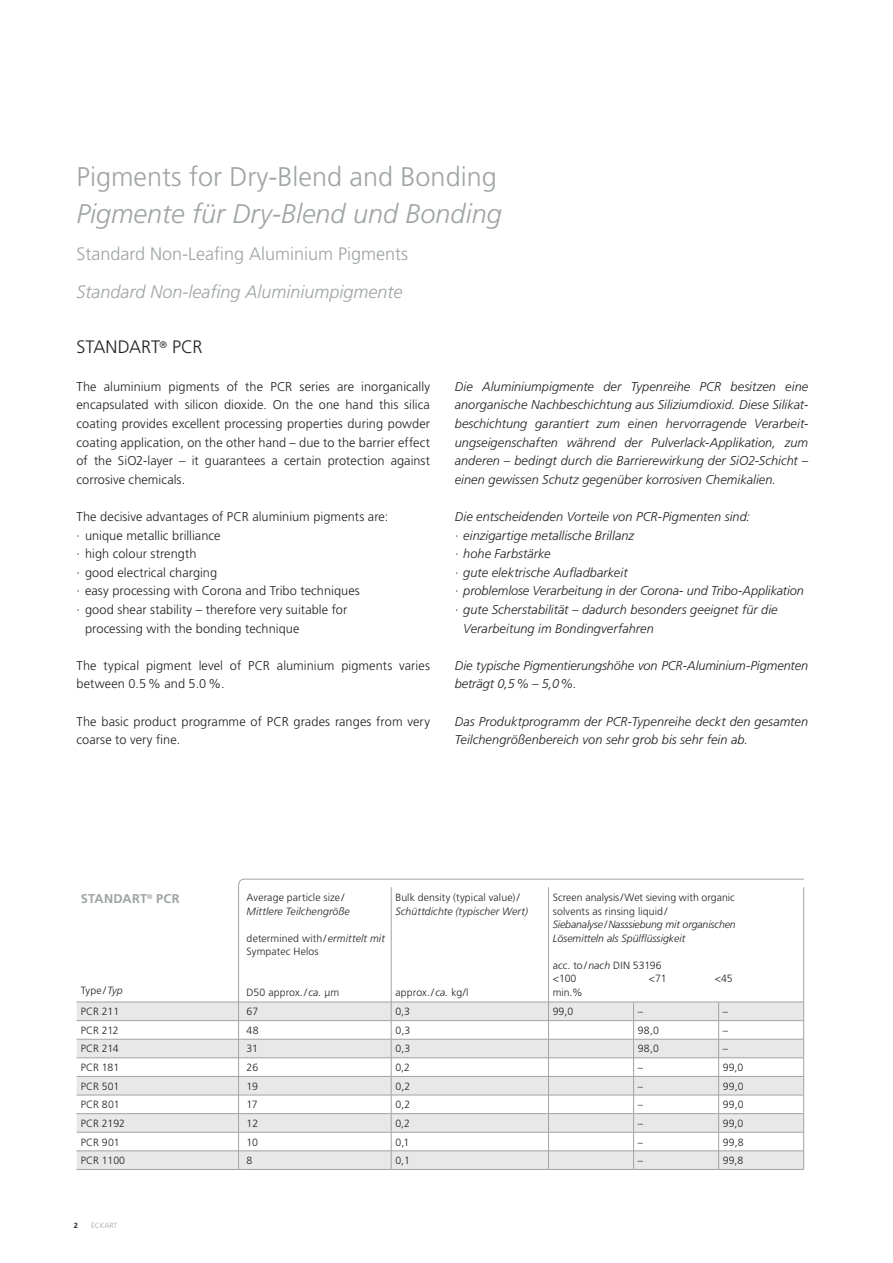
<style>
.page{position:relative;width:893px;height:1263px;background:#fff}
.page>*{position:absolute;margin:0;border:0;box-sizing:border-box;transform-origin:0 0}
.t1{font:300 27px "Frutiger LT Std";color:#9fa4a5}
.t2{font:italic 300 27px "Frutiger LT Std";color:#9fa4a5}
.t3{font:300 18px "Frutiger LT Std";color:#9fa4a5}
.t4{font:italic 300 18px "Frutiger LT Std";color:#9fa4a5}
.t5{font:300 18px "Frutiger LT Std";color:#231f20}
.t6{font:italic 300 12.75px/18.6px "Frutiger LT Std";letter-spacing:.005em;color:#231f20}
.t7{font:300 12.75px/18.6px "Frutiger LT Std";letter-spacing:.005em;color:#231f20}
.t8{font:700 12.75px "Frutiger LT Std";letter-spacing:.02em;color:#9fa4a5}
.t9{font:300 10.5px/13.5px "Frutiger LT Std";letter-spacing:.005em;color:#231f20}
.t10{font:italic 300 10.5px/13.5px "Frutiger LT Std";color:#231f20}
.t11{font:300 7.5px "Frutiger LT Std";color:#9fa4a5}
.t12{font:700 7.5px "Frutiger LT Std";color:#231f20}
.s1{font-style:italic}
</style>
<div class="page">
<svg style="left:77px;top:1003px;width:161px;height:166px;fill:#e9e8e8"></svg>
<hr style="left:77px;top:1020px;width:165px;height:1px;background:#9fa4a5">
<hr style="left:77px;top:1039px;width:165px;height:1px;background:#9fa4a5">
<hr style="left:77px;top:1076px;width:165px;height:1px;background:#9fa4a5">
<hr style="left:77px;top:1095px;width:165px;height:1px;background:#9fa4a5">
<hr style="left:77px;top:1132px;width:165px;height:1px;background:#9fa4a5">
<hr style="left:77px;top:1113px;width:165px;height:1px;background:#9fa4a5">
<hr style="left:77px;top:1150px;width:165px;height:1px;background:#9fa4a5">
<hr style="left:77px;top:1057px;width:165px;height:1px;background:#9fa4a5">
<hr style="left:77px;top:1002px;width:165px;height:1px;background:#9fa4a5">
<hr style="left:77px;top:1169px;width:165px;height:1px;background:#9fa4a5">
<svg style="left:238px;top:878px;width:567px;height:292px"></svg>
<h1 class="t1" style="left:77px;top:161px;width:422px">Pigments for Dry-Blend and Bonding</h1>
<h1 class="t2" style="left:77px;top:198px;width:427px">Pigmente für Dry-Blend und Bonding</h1>
<h2 class="t3" style="left:77px;top:244px;width:333px">Standard Non-Leafing Aluminium Pigments</h2>
<h2 class="t4" style="left:77px;top:281px;width:328px">Standard Non-leafing Aluminiumpigmente</h2>
<h2 class="t5" style="left:77px;top:337px;width:127px">STANDART<sup>®</sup> PCR</h2>
<p class="t7" style="left:77px;top:377px;width:355px;text-align:justify">The aluminium pigments of the PCR series are inorganically encapsulated with silicon dioxide. On the one hand this silica coating provides excellent processing properties during powder coating application, on the other hand – due to the barrier effect of the SiO2-layer – it guarantees a certain protection against corrosive chemicals.</p>
<p class="t7" style="left:77px;top:507px;width:313px">The decisive advantages of PCR aluminium pigments are:</p>
<p class="t7" style="left:77px;top:526px;width:145px">· unique metallic brilliance</p>
<p class="t7" style="left:77px;top:545px;width:121px">· high colour strength</p>
<p class="t7" style="left:77px;top:563px;width:142px">· good electrical charging</p>
<p class="t7" style="left:77px;top:582px;width:285px">· easy processing with Corona and Tribo techniques</p>
<p class="t7" style="left:77px;top:600px;width:272px">· good shear stability – therefore very suitable for</p>
<p class="t7" style="left:85px;top:619px;width:216px">processing with the bonding technique</p>
<p class="t7" style="left:77px;top:656px;width:355px">The typical pigment level of PCR aluminium pigments varies between 0.5% and 5.0%.</p>
<p class="t7" style="left:77px;top:712px;width:355px">The basic product programme of PCR grades ranges from very coarse to very fine.</p>
<p class="t6" style="left:455px;top:377px;width:355px">Die Aluminiumpigmente der Typenreihe PCR besitzen eine anorganische Nachbeschichtung aus Siliziumdioxid. Diese Silikat&shy;beschichtung garantiert zum einen hervorragende Verarbeit-‑ ungseigenschaften während der Pulverlack-Applikation, zum anderen – bedingt durch die Barrierewirkung der SiO2-Schicht – einen gewissen Schutz gegenüber korrosiven Chemikalien.</p>
<p class="t6" style="left:455px;top:507px;width:297px">Die entscheidenden Vorteile von PCR-Pigmenten sind:</p>
<p class="t6" style="left:455px;top:526px;width:181px">· einzigartige metallische Brillanz</p>
<p class="t6" style="left:455px;top:545px;width:97px">· hohe Farbstärke</p>
<p class="t6" style="left:455px;top:563px;width:174px">· gute elektrische Aufladbarkeit</p>
<p class="t6" style="left:455px;top:582px;width:351px">· problemlose Verarbeitung in der Corona- und Tribo-Applikation</p>
<p class="t6" style="left:455px;top:600px;width:324px">· gute Scherstabilität – dadurch besonders geeignet für die</p>
<p class="t6" style="left:463px;top:619px;width:192px">Verarbeitung im Bondingverfahren</p>
<p class="t6" style="left:455px;top:656px;width:355px">Die typische Pigmentierungshöhe von PCR-Aluminium-Pigmenten beträgt 0,5% – 5,0%.</p>
<p class="t6" style="left:455px;top:712px;width:355px">Das Produktprogramm der PCR-Typenreihe deckt den gesamten<br>Teilchengrößenbereich von sehr grob bis sehr fein ab.</p>
<p class="t8" style="left:81px;top:891px;width:100px">STANDART<sup>®</sup> PCR</p>
<p class="t9" style="left:81px;top:984px;width:44px">Type/<span class="s1">Typ</span></p>
<p class="t9" style="left:247px;top:891px;width:99px">Average particle size/</p>
<p class="t10" style="left:247px;top:905px;width:105px">Mittlere Teilchengröße</p>
<p class="t9" style="left:247px;top:932px;width:140px">determined with/<span class="s1">ermittelt mit<br></span>Sympatec Helos</p>
<p class="t9" style="left:247px;top:986px;width:94px">D50 approx./ <span class="s1">ca.</span> µm</p>
<p class="t9" style="left:395px;top:891px;width:126px">Bulk density (typical value)/</p>
<p class="t10" style="left:395px;top:905px;width:134px">Schüttdichte (typischer Wert)</p>
<p class="t9" style="left:395px;top:986px;width:75px">approx./ <span class="s1">ca.</span> kg/l</p>
<p class="t9" style="left:553px;top:891px;width:184px">Screen analysis/Wet sieving with organic solvents as rinsing liquid/</p>
<p class="t10" style="left:553px;top:918px;width:185px">Siebanalyse/Nasssiebung mit organischen<br>Lösemitteln als Spülflüssigkeit</p>
<p class="t9" style="left:553px;top:959px;width:111px">acc. to/<span class="s1">nach</span> DIN 53196 &lt;100</p>
<p class="t9" style="left:649px;top:972px;width:19px">&lt;71</p>
<p class="t9" style="left:715px;top:972px;width:19px">&lt;45</p>
<p class="t9" style="left:553px;top:986px;width:31px">min.%</p>
<p class="t9" style="left:81px;top:1005px;width:40px">PCR 211</p>
<p class="t9" style="left:247px;top:1005px;width:13px">67</p>
<p class="t9" style="left:395px;top:1005px;width:16px">0,3</p>
<p class="t9" style="left:553px;top:1005px;width:22px">99,0</p>
<p class="t9" style="left:638px;top:1005px;width:7px">–</p>
<p class="t9" style="left:723px;top:1005px;width:7px">–</p>
<p class="t9" style="left:81px;top:1024px;width:39px">PCR 212</p>
<p class="t9" style="left:247px;top:1024px;width:14px">48</p>
<p class="t9" style="left:395px;top:1024px;width:16px">0,3</p>
<p class="t9" style="left:638px;top:1024px;width:23px">98,0</p>
<p class="t9" style="left:723px;top:1024px;width:7px">–</p>
<p class="t9" style="left:81px;top:1042px;width:39px">PCR 214</p>
<p class="t9" style="left:247px;top:1042px;width:13px">31</p>
<p class="t9" style="left:395px;top:1042px;width:16px">0,3</p>
<p class="t9" style="left:638px;top:1042px;width:23px">98,0</p>
<p class="t9" style="left:723px;top:1042px;width:7px">–</p>
<p class="t9" style="left:81px;top:1061px;width:40px">PCR 181</p>
<p class="t9" style="left:247px;top:1061px;width:13px">26</p>
<p class="t9" style="left:395px;top:1061px;width:16px">0,2</p>
<p class="t9" style="left:638px;top:1061px;width:7px">–</p>
<p class="t9" style="left:723px;top:1061px;width:22px">99,0</p>
<p class="t9" style="left:81px;top:1079px;width:40px">PCR 501</p>
<p class="t9" style="left:247px;top:1079px;width:13px">19</p>
<p class="t9" style="left:395px;top:1079px;width:16px">0,2</p>
<p class="t9" style="left:638px;top:1079px;width:7px">–</p>
<p class="t9" style="left:723px;top:1079px;width:22px">99,0</p>
<p class="t9" style="left:81px;top:1098px;width:40px">PCR 801</p>
<p class="t9" style="left:247px;top:1098px;width:13px">17</p>
<p class="t9" style="left:395px;top:1098px;width:16px">0,2</p>
<p class="t9" style="left:638px;top:1098px;width:7px">–</p>
<p class="t9" style="left:723px;top:1098px;width:22px">99,0</p>
<p class="t9" style="left:81px;top:1117px;width:46px">PCR 2192</p>
<p class="t9" style="left:247px;top:1117px;width:13px">12</p>
<p class="t9" style="left:395px;top:1117px;width:16px">0,2</p>
<p class="t9" style="left:638px;top:1117px;width:7px">–</p>
<p class="t9" style="left:723px;top:1117px;width:22px">99,0</p>
<p class="t9" style="left:81px;top:1135px;width:40px">PCR 901</p>
<p class="t9" style="left:247px;top:1135px;width:13px">10</p>
<p class="t9" style="left:395px;top:1135px;width:15px">0,1</p>
<p class="t9" style="left:638px;top:1135px;width:7px">–</p>
<p class="t9" style="left:723px;top:1135px;width:22px">99,8</p>
<p class="t9" style="left:81px;top:1154px;width:46px">PCR 1100</p>
<p class="t9" style="left:247px;top:1154px;width:7px">8</p>
<p class="t9" style="left:395px;top:1154px;width:16px">0,1</p>
<p class="t9" style="left:638px;top:1154px;width:7px">–</p>
<p class="t9" style="left:723px;top:1154px;width:22px">99,8</p>
<p class="t12" style="left:74px;top:1221px;width:6px">2</p>
<p class="t11" style="left:91px;top:1221px;width:28px">ECKART</p>
</div>
